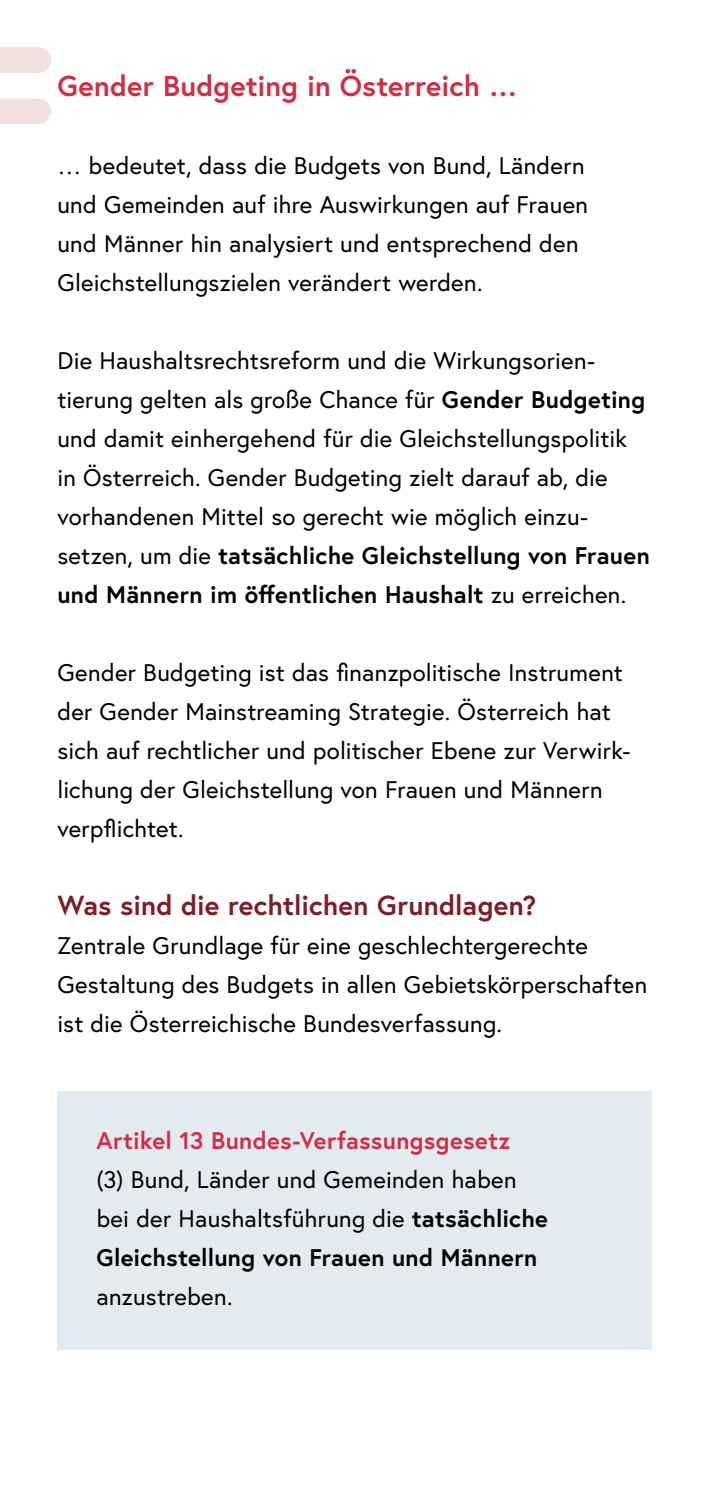
<style>
.page{position:relative;width:709px;height:1489px;background:#fff}
.page>*{position:absolute;margin:0;border:0;box-sizing:border-box;transform-origin:0 0}
.h2_ohne_Nummerierung_als_H1{font:700 28.75px "Europa Austria";letter-spacing:.005em;color:#cf2f45}
.h3_ohne_Nummerierung_als_H2{font:700 27.5px "Europa Austria";color:#7d1d25}
.Infobox_p_Infobox_letzter_Absatz{font:24px/39px "Europa Austria";letter-spacing:.01em;color:#000}
.Infobox_p_Infobox_Titel{font:700 24px "Europa Austria";letter-spacing:.01em;color:#cf2f45}
.s1{font-weight:700}
</style>
<div class="page">
<svg style="left:0;top:98px;width:51px;height:26px"></svg>
<svg style="left:0;top:47px;width:51px;height:26px"></svg>
<div style="left:57px;top:1091px;width:594px;height:102px;background:#e4ebf0"></div>
<div style="left:57px;top:1130px;width:594px;height:219px;background:#e4ebf0"></div>
<h1 class="h2_ohne_Nummerierung_als_H1" style="left:57px;top:67px;width:462px">Gender Budgeting in Österreich …</h1>
<p class="Infobox_p_Infobox_letzter_Absatz" style="left:57px;top:146px;width:532px">… bedeutet, dass die Budgets von Bund, Ländern und Gemeinden auf ihre Auswirkungen auf Frauen und Männer hin analysiert und entsprechend den Gleichstellungszielen verändert werden.</p>
<p class="Infobox_p_Infobox_letzter_Absatz" style="left:57px;top:341px;width:594px">Die Haushaltsrechtsreform und die Wirkungsorien&shy;tierung gelten als große Chance für <span class="s1">Gender Budgeting </span>und damit einhergehend für die Gleichstellungspolitik in Österreich. Gender Budgeting zielt darauf ab, die vorhandenen Mittel so gerecht wie möglich einzu&shy;setzen, um die <span class="s1">tatsächliche Gleichstellung von Frauen und Männern im öffentlichen Haushalt</span> zu erreichen.</p>
<p class="Infobox_p_Infobox_letzter_Absatz" style="left:57px;top:653px;width:574px">Gender Budgeting ist das finanzpolitische Instrument der Gender Mainstreaming Strategie. Österreich hat sich auf rechtlicher und politischer Ebene zur Verwirk&shy;lichung der Gleichstellung von Frauen und Männern verpflichtet.</p>
<h2 class="h3_ohne_Nummerierung_als_H2" style="left:57px;top:886px;width:480px">Was sind die rechtlichen Grundlagen?</h2>
<p class="Infobox_p_Infobox_letzter_Absatz" style="left:57px;top:926px;width:591px">Zentrale Grundlage für eine geschlechtergerechte<br>Gestaltung des Budgets in allen Gebietskörperschaften ist die Österreichische Bundesverfassung.</p>
<p class="Infobox_p_Infobox_Titel" style="left:96px;top:1124px;width:415px">Artikel 13 Bundes-Verfassungsgesetz</p>
<p class="Infobox_p_Infobox_letzter_Absatz" style="left:96px;top:1159px;width:453px">(3) Bund, Länder und Gemeinden haben bei der Haushaltsführung die <span class="s1">tatsächliche Gleichstellung von Frauen und Männern </span>anzustreben.</p>
</div>
